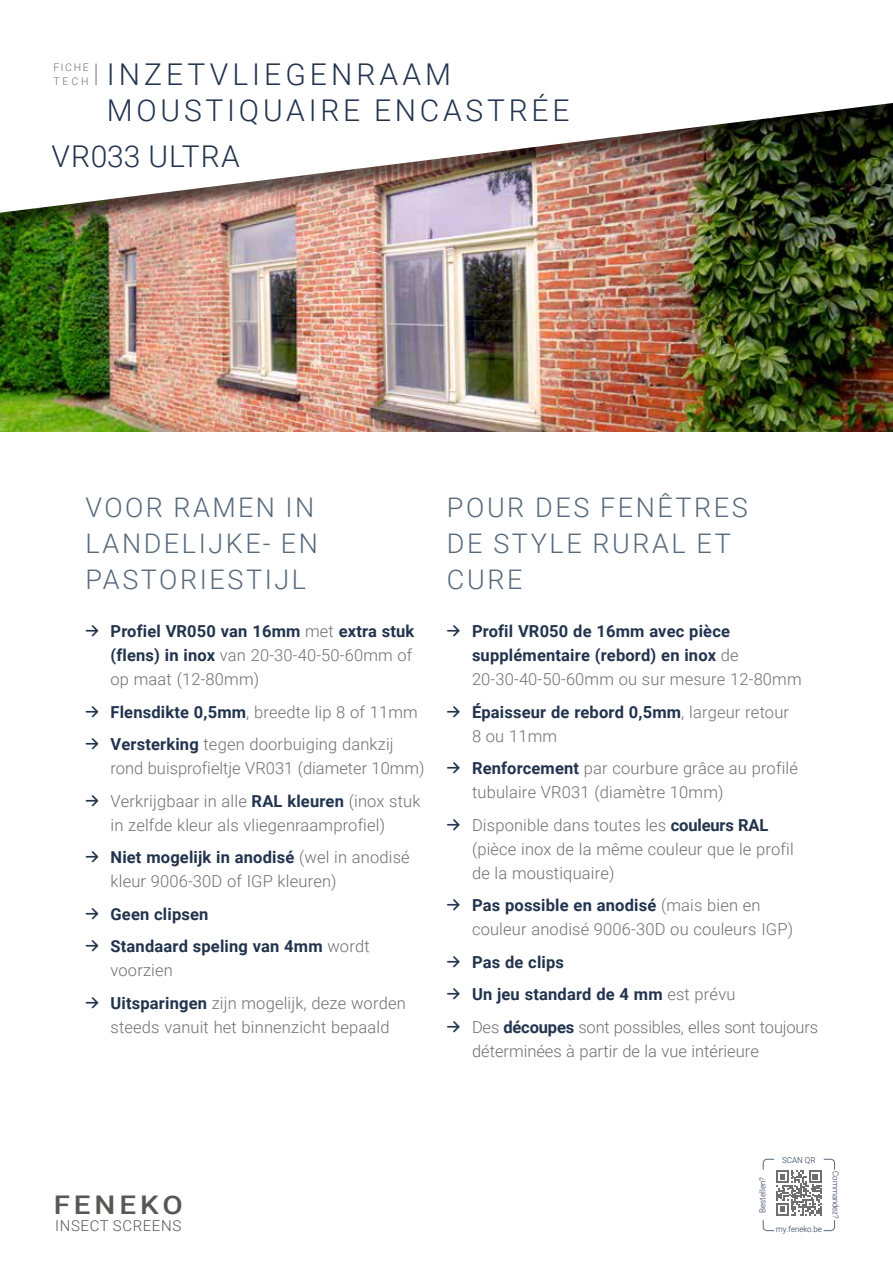
<style>
.page{position:relative;width:893px;height:1263px;background:#fff}
.page>*{position:absolute;margin:0;border:0;box-sizing:border-box;transform-origin:0 0}
.t1{font:300 30px/36px "Roboto";letter-spacing:.125em;color:#21334d}
.t2{font:300 30px "Roboto";letter-spacing:.025em;color:#21334d}
.t3{font:300 27px/36px "Roboto";letter-spacing:.095em;color:#576a7c}
.t4{font:500 25.65px "Roboto";letter-spacing:.135em;color:#575756;scale:1.15 1}
.t5{font:300 16.5px/24px "Roboto";letter-spacing:.01em;color:#706f6f}
.t6{font:700 16.5px/24px "Roboto";letter-spacing:.01em;color:#21334d}
.t7{font:300 15px "Roboto";letter-spacing:.04em;color:#575756}
.t8{font:300 10.5px/13.6px "Roboto";letter-spacing:.155em;color:#706f6f}
.t9{font:300 8.25px "Roboto";color:#21334d;scale:.95 1}
.t10{font:300 8.25px "Roboto";color:#21334d}
.s1{font-family:"Belfius Alternative";font-weight:900}
.s2{font-weight:300;color:#706f6f}
.s3{font-family:"Belfius Alternative";font-weight:900;color:#21334d}
.s4{font-weight:700;color:#21334d}
</style>
<div class="page">
<img style="left:0;top:239px;width:893px;height:193px">
<div style="left:0;top:0;width:893px;height:239px;background:#000;opacity:.55"></div>
<img style="left:0;top:0;width:893px;height:213px">
<svg style="left:96px;top:64px;width:1px;height:21px"></svg>
<svg style="left:762px;top:1158px;width:73px;height:73px"></svg>
<p class="t8" style="left:53px;top:60px;width:37px">FICHE<br>TECH</p>
<h1 class="t1" style="left:107px;top:55px;width:464px">INZETVLIEGENRAAM<br>MOUSTIQUAIRE ENCASTRÉE</h1>
<h1 class="t2" style="left:52px;top:135px;width:190px">VR033 ULTRA</h1>
<h2 class="t3" style="left:86px;top:489px;width:234px">VOOR RAMEN IN<br>LANDELIJKE- EN<br>PASTORIESTIJL</h2>
<p class="t6" style="left:111px;top:619px;width:305px;text-indent:-26px"><span class="s1">→</span> Profiel VR050 van 16mm <span class="s2">met</span> extra stuk (flens) in inox <span class="s2">van 20-30-40-50-60mm of op maat (12-80mm)</span></p>
<p class="t5" style="left:85px;top:699px;width:334px"><span class="s3">→</span> <span class="s4">Flensdikte 0,5mm</span>, breedte lip 8 of 11mm</p>
<p class="t5" style="left:111px;top:732px;width:315px;text-indent:-26px"><span class="s3">→</span> <span class="s4">Versterking</span> tegen doorbuiging dankzij rond buisprofieltje VR031 (diameter 10mm)</p>
<p class="t5" style="left:111px;top:788px;width:311px;text-indent:-26px"><span class="s3">→</span> Verkrijgbaar in alle <span class="s4">RAL kleuren</span> (inox stuk in zelfde kleur als vliegenraamprofiel)</p>
<p class="t5" style="left:111px;top:845px;width:301px;text-indent:-26px"><span class="s3">→</span> <span class="s4">Niet mogelijk in anodisé</span> (wel in anodisé kleur 9006-30D of IGP kleuren)</p>
<p class="t6" style="left:85px;top:901px;width:125px"><span class="s1">→</span> Geen clipsen</p>
<p class="t6" style="left:111px;top:934px;width:261px;text-indent:-26px"><span class="s1">→</span> Standaard speling van 4mm <span class="s2">wordt voorzien</span></p>
<p class="t5" style="left:85px;top:990px;width:322px;text-align:center"><span class="s3">→</span> <span class="s4">Uitsparingen</span> zijn mogelijk, deze worden steeds vanuit het binnenzicht bepaald</p>
<h2 class="t3" style="left:447px;top:489px;width:302px">POUR DES FENÊTRES<br>DE STYLE RURAL ET<br>CURE</h2>
<p class="t6" style="left:472px;top:619px;width:331px;text-indent:-26px"><span class="s1">→</span> Profil VR050 de 16mm avec pièce supplémentaire (rebord) en inox <span class="s2">de<br>20-30-40-50-60mm ou sur mesure 12-80mm</span></p>
<p class="t6" style="left:472px;top:699px;width:319px;text-indent:-26px"><span class="s1">→</span> Épaisseur de rebord 0,5mm<span class="s2">, largeur retour<br>8 ou 11mm</span></p>
<p class="t5" style="left:472px;top:756px;width:327px;text-indent:-26px"><span class="s3">→</span> <span class="s4">Renforcement</span> par courbure grâce au profilé tubulaire VR031 (diamètre 10mm)</p>
<p class="t5" style="left:472px;top:812px;width:323px;text-indent:-26px"><span class="s3">→</span> Disponible dans toutes les <span class="s4">couleurs RAL </span>(pièce inox de la même couleur que le profil de la moustiquaire)</p>
<p class="t5" style="left:472px;top:893px;width:323px;text-indent:-26px"><span class="s3">→</span> <span class="s4">Pas possible en anodisé</span> (mais bien en couleur anodisé 9006-30D ou couleurs IGP)</p>
<p class="t6" style="left:446px;top:949px;width:119px"><span class="s1">→</span> Pas de clips</p>
<p class="t6" style="left:446px;top:982px;width:290px"><span class="s1">→</span> Un jeu standard de 4 mm <span class="s2">est prévu</span></p>
<p class="t5" style="left:472px;top:1014px;width:348px;text-indent:-26px"><span class="s3">→</span> Des <span class="s4">découpes</span> sont possibles, elles sont toujours déterminées à partir de la vue intérieure</p>
<h3 class="t4" style="left:54px;top:1187px;width:114px">FENEKO</h3>
<p class="t7" style="left:55px;top:1215px;width:127px">INSECT SCREENS</p>
<p class="t10" style="left:782px;top:1154px;width:35px">SCAN QR</p>
<p class="t10" style="left:757px;top:1213px;width:37px;rotate:-90deg">Bestellen?</p>
<p class="t9" style="left:841px;top:1171px;width:51px;rotate:90deg">Commandez?</p>
<p class="t9" style="left:776px;top:1224px;width:50px">my.feneko.be</p>
</div>
